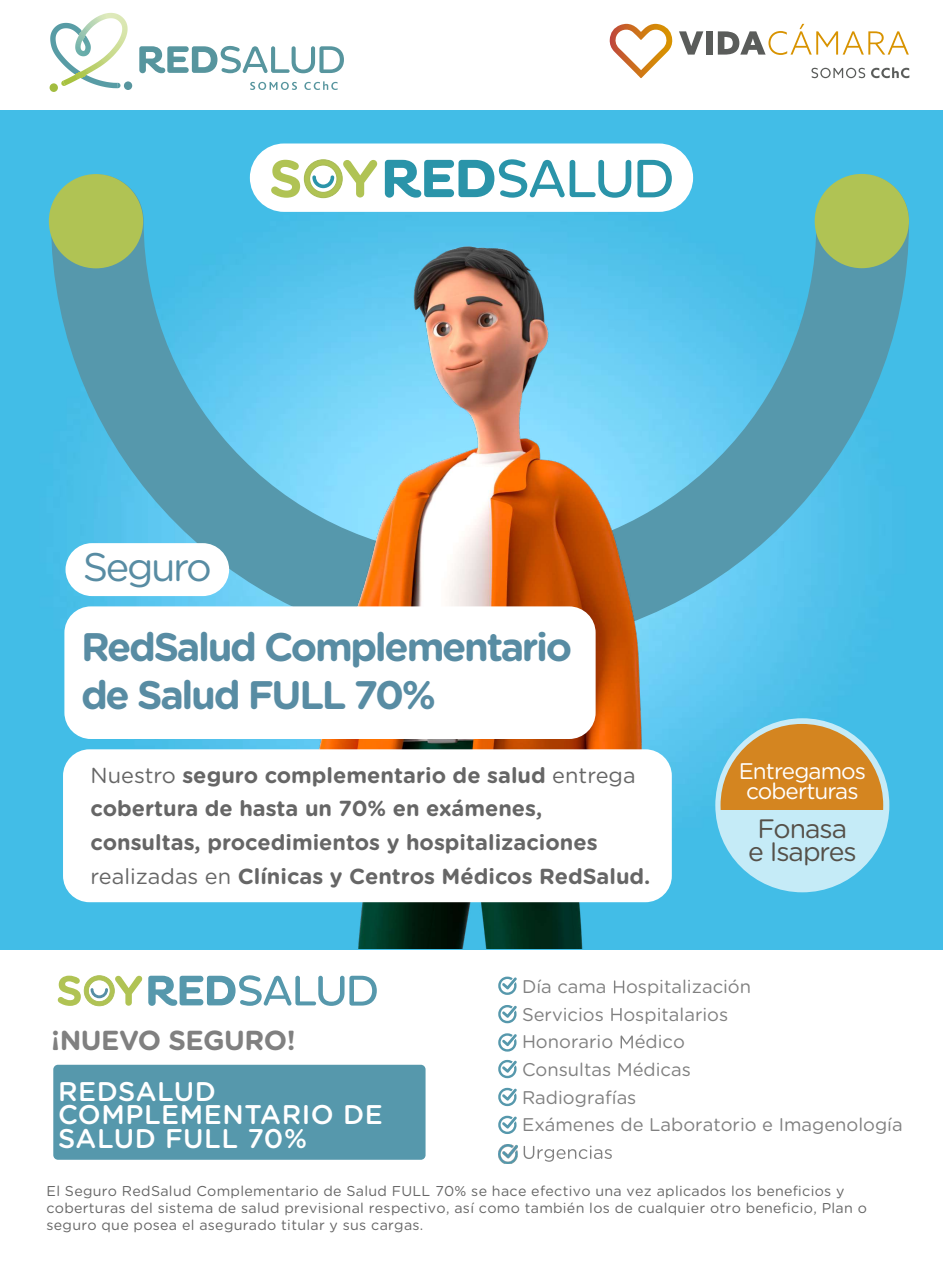
<style>
.page{position:relative;width:943px;height:1262px;background:#fff}
.page>*{position:absolute;margin:0;border:0;box-sizing:border-box;transform-origin:0 0}
.t1{font:700 39.83px/48px "Gotham Rounded";letter-spacing:-.06em;color:#588ca3}
.t2{font:39.83px "Gotham Rounded";letter-spacing:-.06em;color:#588ca3}
.t3{font:700 27.45px "Gotham Rounded";letter-spacing:-.02em;color:#808080}
.t4{font:500 27px/23.7px "Gotham Rounded";letter-spacing:.02em;color:#fff}
.t5{font:26.62px/22.7px "Gotham Rounded";letter-spacing:-.04em;color:#555049;text-align:center}
.t6{font:22.58px/19.3px "Gotham Rounded";letter-spacing:-.04em;color:#fff;text-align:center}
.t7{font:700 21.75px/33.6px "Gotham Rounded";color:#666}
.t8{font:18.38px/27.5px "Gotham Rounded";color:#808080}
.t9{font:14.25px/17px "Gotham Rounded";letter-spacing:.02em;color:#666}
.s1{font-weight:400}
</style>
<div class="page">
<img style="left:0;top:111px;width:943px;height:838px">
<svg style="left:51px;top:174px;width:858px;height:476px"></svg>
<div style="left:814px;top:174px;width:95px;height:94px;background:#b0c354;border-radius:50%"></div>
<div style="left:49px;top:174px;width:94px;height:94px;background:#b0c354;border-radius:50%"></div>
<img style="left:252px;top:234px;width:427px;height:714px">
<svg style="left:58px;top:975px;width:84px;height:31px"></svg>
<svg style="left:148px;top:975px;width:229px;height:30px"></svg>
<div style="left:53px;top:1064px;width:372px;height:95px;background:#5698ac;border-radius:5px"></div>
<svg style="left:498px;top:976px;width:19px;height:18px"></svg>
<svg style="left:498px;top:1005px;width:19px;height:18px"></svg>
<svg style="left:498px;top:1033px;width:19px;height:18px"></svg>
<svg style="left:498px;top:1059px;width:19px;height:19px"></svg>
<svg style="left:498px;top:1087px;width:19px;height:19px"></svg>
<svg style="left:498px;top:1115px;width:19px;height:18px"></svg>
<svg style="left:614px;top:980px;width:10px;height:13px"></svg>
<svg style="left:611px;top:1008px;width:10px;height:12px"></svg>
<svg style="left:620px;top:1035px;width:13px;height:13px"></svg>
<svg style="left:523px;top:1145px;width:89px;height:16px"></svg>
<svg style="left:117px;top:83px;width:4px;height:5px"></svg>
<svg style="left:50px;top:13px;width:60px;height:73px"></svg>
<svg style="left:61px;top:81px;width:4px;height:5px"></svg>
<div style="left:50px;top:83px;width:8px;height:9px;background:#a2bc40;border-radius:50%"></div>
<div style="left:124px;top:81px;width:8px;height:9px;background:#57959e;border-radius:50%"></div>
<svg style="left:139px;top:45px;width:205px;height:28px"></svg>
<svg style="left:250px;top:82px;width:47px;height:8px"></svg>
<svg style="left:304px;top:81px;width:34px;height:9px"></svg>
<div style="left:250px;top:143px;width:443px;height:69px;background:#fff;border-radius:34px"></div>
<svg style="left:271px;top:159px;width:106px;height:39px"></svg>
<svg style="left:637px;top:160px;width:34px;height:37px"></svg>
<svg style="left:385px;top:159px;width:246px;height:39px"></svg>
<svg style="left:679px;top:31px;width:24px;height:24px"></svg>
<div style="left:706px;top:31px;width:7px;height:24px;background:#5a5c5a"></div>
<svg style="left:717px;top:24px;width:191px;height:31px"></svg>
<svg style="left:811px;top:68px;width:54px;height:10px"></svg>
<svg style="left:871px;top:67px;width:38px;height:11px"></svg>
<svg style="left:609px;top:24px;width:63px;height:54px"></svg>
<div style="left:715px;top:718px;width:174px;height:174px;background:#c5ebf7;border-radius:50%"></div>
<svg style="left:720px;top:724px;width:163px;height:85px"></svg>
<div style="left:63px;top:749px;width:608px;height:153px;background:#fff;border-radius:26px"></div>
<div style="left:64px;top:606px;width:531px;height:133px;background:#fff;border-radius:26px"></div>
<div style="left:65px;top:543px;width:164px;height:53px;background:#fff;border-radius:26px"></div>
<img style="left:498px;top:1144px;width:19px;height:18px">
<h1 class="t2" style="left:83px;top:539px;width:131px">Seguro</h1>
<h1 class="t1" style="left:81px;top:620px;width:493px">RedSalud Complementario de Salud FULL 70%</h1>
<h3 class="t7" style="left:91px;top:757px;width:561px"><span class="s1">Nuestro</span> seguro complementario de salud <span class="s1">entrega </span>cobertura de hasta un 70% en exámenes, consultas, procedimientos y hospitalizaciones <span class="s1">realizadas en</span> Clínicas y Centros Médicos RedSalud.</h3>
<h3 class="t6" style="left:738px;top:760px;width:129px">Entregamos coberturas</h3>
<h3 class="t5" style="left:748px;top:816px;width:110px">Fonasa e Isapres</h3>
<h2 class="t3" style="left:51px;top:1019px;width:246px">¡NUEVO SEGURO!</h2>
<h3 class="t4" style="left:58px;top:1077px;width:326px">REDSALUD<br>COMPLEMENTARIO DE<br>SALUD FULL 70%</h3>
<p class="t8" style="left:522px;top:972px;width:382px">Día cama ospitalización<br>Servicios ospitalarios<br>Honorario édico<br>Consultas Médicas<br>Radiografías<br>Exámenes de Laboratorio e Imagenología</p>
<p class="t9" style="left:46px;top:1181px;width:822px">El Seguro RedSalud Complementario de Salud FULL 70% se hace efectivo una vez aplicados los beneficios y coberturas del sistema de salud previsional respectivo, así como también los de cualquier otro beneficio, Plan o seguro que posea el asegurado titular y sus cargas.</p>
</div>
